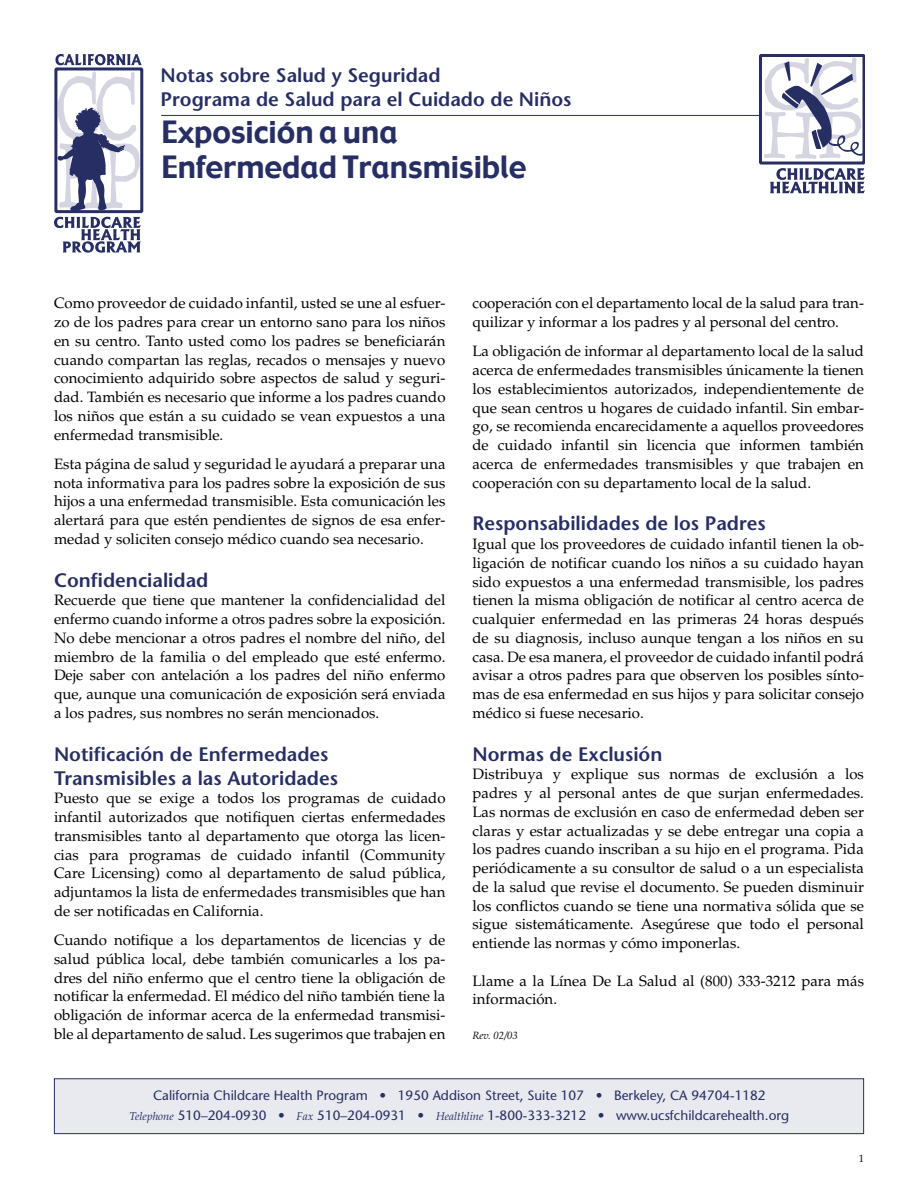
<style>
.page{position:relative;width:918px;height:1188px;background:#fff}
.page>*{position:absolute;margin:0;border:0;box-sizing:border-box;transform-origin:0 0}
.Title-small_size{font:30px/34.5px "Gadget";color:#272e64}
.Subhead_1{font:600 19.5px/24px "Stone Sans";color:#272e64}
._1_Subhead{font:600 19.5px "Stone Sans";color:#272e64}
.Text{font:15px/18.8px "Palatino";color:#000;text-align:justify}
.t1{font:13.5px "Stone Sans";color:#272e64}
.Author{font:italic 10.5px "Palatino";color:#000}
.Author-2{font:10.5px "Palatino";color:#000}
.s1{font-family:"Palatino";font-style:italic;font-size:11.25px}
</style>
<div class="page">
<svg style="left:759px;top:54px;width:105px;height:139px"></svg>
<div style="left:54px;top:67px;width:89px;height:146px;border:3px solid #272e64"></div>
<svg style="left:55px;top:54px;width:87px;height:11px"></svg>
<svg style="left:54px;top:217px;width:87px;height:36px"></svg>
<svg style="left:58px;top:71px;width:82px;height:140px"></svg>
<hr style="left:161px;top:115px;width:599px;height:1px;background:#272e64">
<div style="left:54px;top:1079px;width:810px;height:55px;background:#e9eaef"></div>
<div style="left:54px;top:1078px;width:810px;height:56px;border:1px solid #272e64"></div>
<p class="_1_Subhead" style="left:160px;top:63px;width:282px">Notas sobre Salud y Seguridad</p>
<p class="_1_Subhead" style="left:160px;top:87px;width:413px">Programa de Salud para el Cuidado de Niños</p>
<p class="Title-small_size" style="left:162px;top:116px;width:367px">Exposición a una<br>Enfermedad Transmisible</p>
<p class="Text" style="left:54px;top:294px;width:393px">Como proveedor de cuidado infantil, usted se une al esfuer&shy;zo de los padres para crear un entorno sano para los niños en su centro. Tanto usted como los padres se beneficiarán cuando compartan las reglas, recados o mensajes y nuevo conocimiento adquirido sobre aspectos de salud y seguri&shy;dad. También es necesario que informe a los padres cuando los niños que están a su cuidado se vean expuestos a una enfermedad transmisible.</p>
<p class="Text" style="left:54px;top:455px;width:393px">Esta página de salud y seguridad le ayudará a preparar una nota informativa para los padres sobre la exposición de sus hijos a una enfermedad transmisible. Esta comunicación les alertará para que estén pendientes de signos de esa enfer&shy;medad y soliciten consejo médico cuando sea necesario.</p>
<p class="Subhead_1" style="left:54px;top:568px;width:156px">Confidencialidad</p>
<p class="Text" style="left:54px;top:591px;width:393px">Recuerde que tiene que mantener la confidencialidad del enfermo cuando informe a otros padres sobre la exposición.<br>No debe mencionar a otros padres el nombre del niño, del miembro de la familia o del empleado que esté enfermo.<br>Deje saber con antelación a los padres del niño enfermo que, aunque una comunicación de exposición será enviada a los padres, sus nombres no serán mencionados.</p>
<p class="Subhead_1" style="left:54px;top:742px;width:286px">Notificación de Enfermedades<br>Transmisibles a las Autoridades</p>
<p class="Text" style="left:54px;top:789px;width:393px">Puesto que se exige a todos los programas de cuidado infantil autorizados que notifiquen ciertas enfermedades transmisibles tanto al departamento que otorga las licen&shy;cias para programas de cuidado infantil (Community Care Licensing) como al departamento de salud pública, adjuntamos la lista de enfermedades transmisibles que han de ser notificadas en California.</p>
<p class="Text" style="left:54px;top:931px;width:393px">Cuando notifique a los departamentos de licencias y de salud pública local, debe también comunicarles a los pa&shy;dres del niño enfermo que el centro tiene la obligación de notificar la enfermedad. El médico del niño también tiene la obligación de informar acerca de la enfermedad transmisi&shy;ble al departamento de salud. Les sugerimos que trabajen en</p>
<p class="Text" style="left:472px;top:294px;width:393px">cooperación con el departamento local de la salud para tran&shy;quilizar y informar a los padres y al personal del centro.</p>
<p class="Text" style="left:472px;top:342px;width:393px">La obligación de informar al departamento local de la salud acerca de enfermedades transmisibles únicamente la tienen los establecimientos autorizados, independientemente de que sean centros u hogares de cuidado infantil. Sin embar&shy;go, se recomienda encarecidamente a aquellos proveedores de cuidado infantil sin licencia que informen también acerca de enfermedades transmisibles y que trabajen en cooperación con su departamento local de la salud.</p>
<p class="Subhead_1" style="left:472px;top:511px;width:295px">Responsabilidades de los Padres</p>
<p class="Text" style="left:472px;top:535px;width:393px">Igual que los proveedores de cuidado infantil tienen la ob&shy;ligación de notificar cuando los niños a su cuidado hayan sido expuestos a una enfermedad transmisible, los padres tienen la misma obligación de notificar al centro acerca de cualquier enfermedad en las primeras 24 horas después de su diagnosis, incluso aunque tengan a los niños en su casa. De esa manera, el proveedor de cuidado infantil podrá avisar a otros padres para que observen los posibles sínto&shy;mas de esa enfermedad en sus hijos y para solicitar consejo médico si fuese necesario.</p>
<p class="Subhead_1" style="left:472px;top:742px;width:192px">Normas de Exclusión</p>
<p class="Text" style="left:472px;top:765px;width:393px">Distribuya y explique sus normas de exclusión a los padres y al personal antes de que surjan enfermedades.<br>Las normas de exclusión en caso de enfermedad deben ser claras y estar actualizadas y se debe entregar una copia a los padres cuando inscriban a su hijo en el programa. Pida periódicamente a su consultor de salud o a un especialista de la salud que revise el documento. Se pueden disminuir los conflictos cuando se tiene una normativa sólida que se sigue sistemáticamente. Asegúrese que todo el personal entiende las normas y cómo imponerlas.</p>
<p class="Text" style="left:472px;top:972px;width:393px">Llame a la Línea De La Salud al (800) 333-3212 para más información.</p>
<p class="Author" style="left:472px;top:1029px;width:47px">Rev. 02/03</p>
<p class="t1" style="left:153px;top:1087px;width:614px">California Childcare Health Program • 1950 Addison Street, Suite 107 • Berkeley, CA 94704-1182</p>
<p class="t1" style="left:130px;top:1107px;width:661px"><span class="s1">Telephone</span> 510–204-0930 • <span class="s1">Fax</span> 510–204-0931 • <span class="s1">Healthline</span> 1-800-333-3212 • www.ucsfchildcarehealth.org</p>
<p class="Author-2" style="left:859px;top:1152px;width:7px">1</p>
</div>
